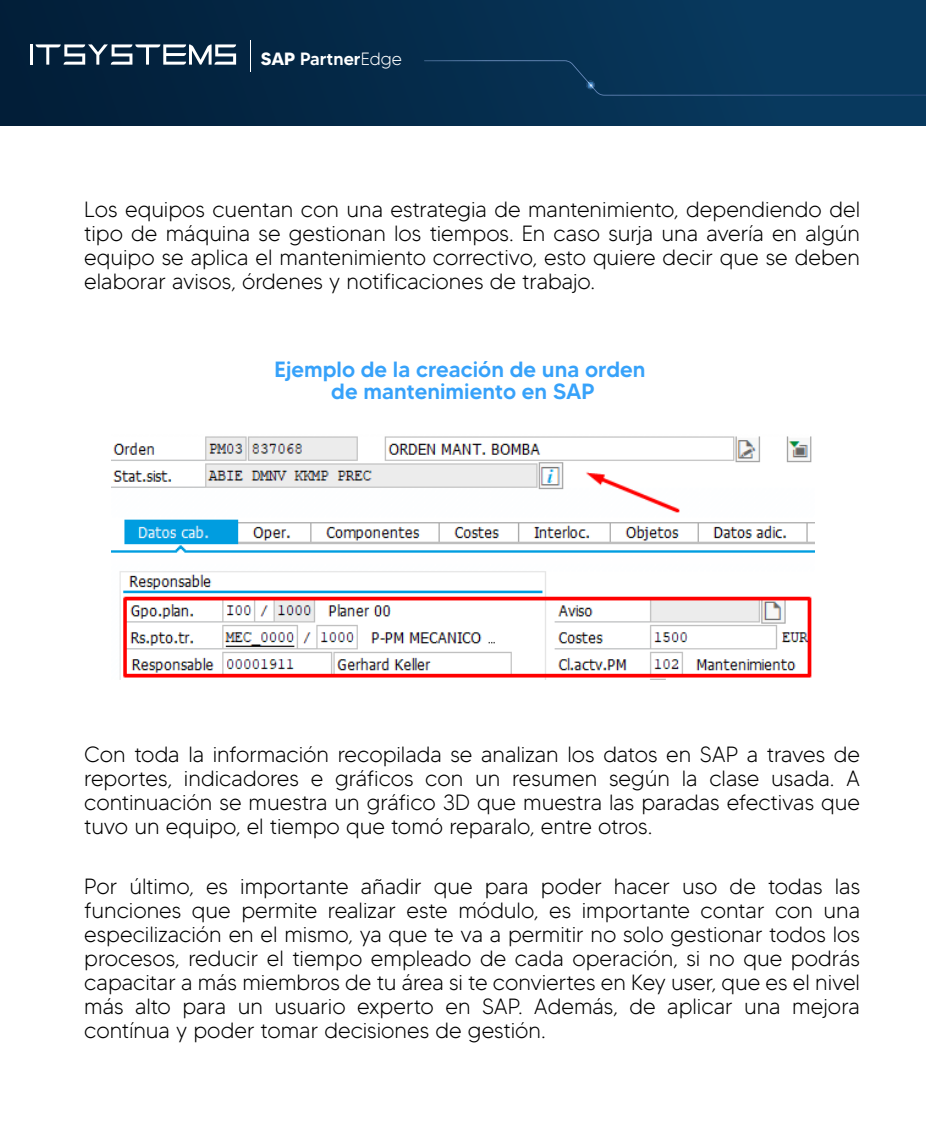
<style>
.page{position:relative;width:926px;height:1146px;background:#fff}
.page>*{position:absolute;margin:0;border:0;box-sizing:border-box;transform-origin:0 0}
.t1{font:300 22px/24px "MADETOMMY";color:#000;text-align:justify}
.t2{font:500 22px/22px "MADETOMMY";color:#37a2fa;text-align:center}
.t3{font:500 17.8px "MADETOMMY";color:#fff}
.s1{font-weight:700}
.s2{font-weight:300}
</style>
<div class="page">
<div style="left:0;top:0;width:926px;height:126px;background:linear-gradient(to right,#021d37,#093d63)"></div>
<svg style="left:424px;top:60px;width:502px;height:36px;background:#093559"></svg>
<hr style="left:30px;top:44px;width:3px;height:21px;background:#fff">
<svg style="left:36px;top:44px;width:200px;height:21px"></svg>
<hr style="left:250px;top:40px;width:1px;height:32px;background:#fff">
<img style="left:111px;top:436px;width:704px;height:244px">
<p class="t3" style="left:261px;top:48px;width:143px"><span class="s1">SAP</span> Partner<span class="s2">Edge</span></p>
<p class="t1" style="left:84px;top:197px;width:777px">Los equipos cuentan con una estrategia de mantenimiento, dependiendo del tipo de máquina se gestionan los tiempos. En caso surja una avería en algún equipo se aplica el mantenimiento correctivo, esto quiere decir que se deben elaborar avisos, órdenes y notificaciones de trabajo.</p>
<p class="t2" style="left:275px;top:358px;width:373px">Ejemplo de la creación de una orden de mantenimiento en SAP</p>
<p class="t1" style="left:84px;top:742px;width:777px">Con toda la información recopilada se analizan los datos en SAP a traves de reportes, indicadores e gráficos con un resumen según la clase usada. A continuación se muestra un gráfico 3D que muestra las paradas efectivas que tuvo un equipo, el tiempo que tomó reparalo, entre otros.</p>
<p class="t1" style="left:84px;top:874px;width:777px">Por último, es importante añadir que para poder hacer uso de todas las funciones que permite realizar este módulo, es importante contar con una especilización en el mismo, ya que te va a permitir no solo gestionar todos los procesos, reducir el tiempo empleado de cada operación, si no que podrás capacitar a más miembros de tu área si te conviertes en Key user, que es el nivel más alto para un usuario experto en SAP. Además, de aplicar una mejora contínua y poder tomar decisiones de gestión.</p>
</div>
